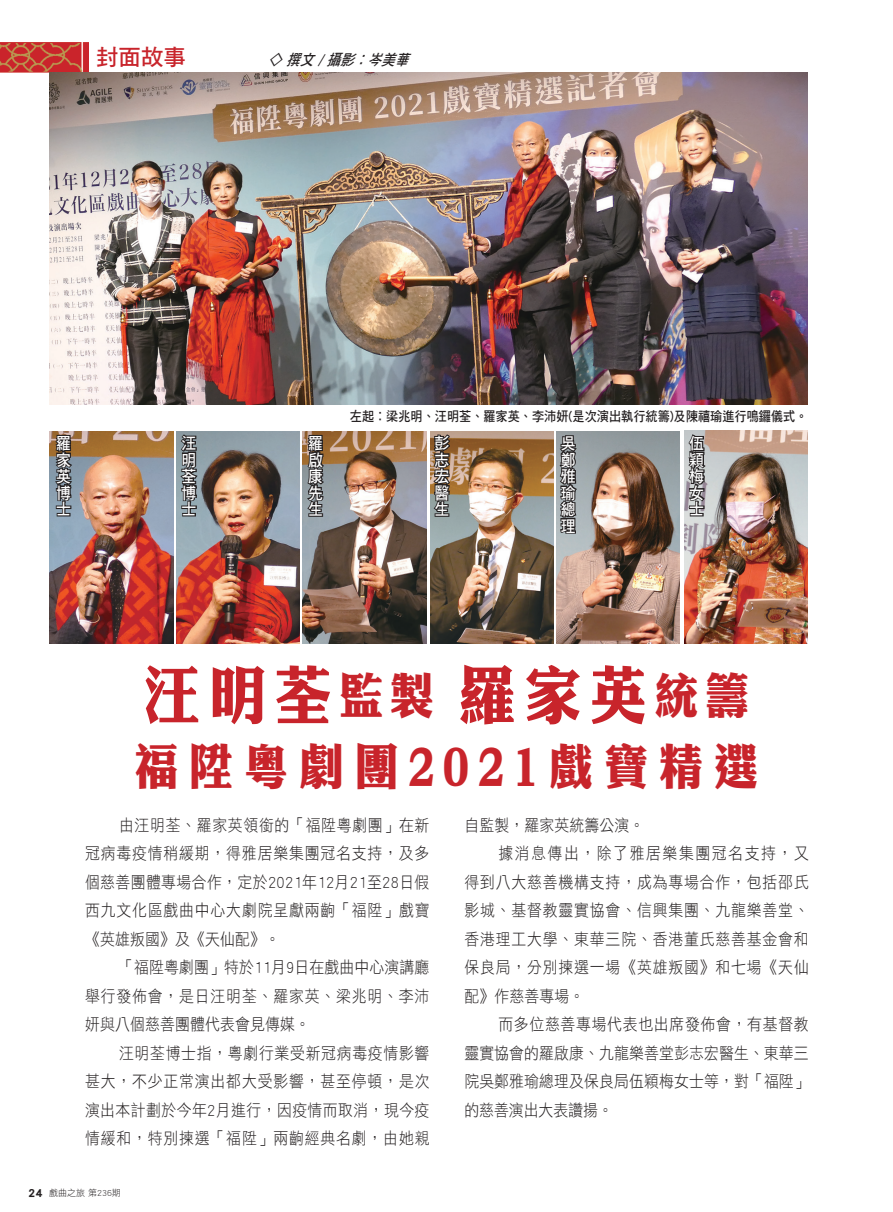
<style>
.page{position:relative;width:893px;height:1212px;background:#fff}
.page>*{position:absolute;margin:0;border:0;box-sizing:border-box;transform-origin:0 0}
.內文{font:900 66px "M Sung Gold HK";letter-spacing:.1em;color:#c8242b;scale:.9 1}
.內文-2{font:900 51px "M Sung Gold HK";letter-spacing:.2em;color:#c8242b;scale:.9 1}
.t1{font:22.5px "DF Hei Std W7";color:#c8242b}
.內文-3{font:16.5px/28.5px "DF Hei Std W3";letter-spacing:.03em;color:#231f20;text-align:justify;scale:.9 1}
.t2{font:16.5px/16.5px "DF Hei Std W7";color:#fff;text-align:justify;scale:.9 1}
.內文-4{font:16.5px "DF Hei Std W3";letter-spacing:.01em;color:#231f20;scale:.9 1}
.撰{font:italic 15px "DF Hei Std W7";color:#231f20;scale:.9 1}
.t3{font:13.5px "DF Hei Std W7";color:#231f20;scale:.9 1}
.t4{font:12px "DF Hei Std W9";color:#231f20}
.t5{font:9px "DF Hei Std W3";color:#231f20}
.s1{font-size:51px}
</style>
<div class="page">
<img style="left:0;top:43px;width:89px;height:30px">
<img style="left:50px;top:73px;width:757px;height:331px">
<img style="left:50px;top:432px;width:123px;height:212px">
<img style="left:176px;top:431px;width:124px;height:213px">
<img style="left:303px;top:431px;width:123px;height:213px">
<img style="left:430px;top:431px;width:123px;height:213px">
<img style="left:557px;top:431px;width:123px;height:212px">
<img style="left:684px;top:431px;width:123px;height:212px">
<svg style="left:303px;top:434px;width:23px;height:84px"></svg>
<svg style="left:558px;top:434px;width:21px;height:109px"></svg>
<svg style="left:686px;top:433px;width:22px;height:84px"></svg>
<svg style="left:420px;top:433px;width:32px;height:85px"></svg>
<svg style="left:51px;top:434px;width:24px;height:83px"></svg>
<svg style="left:178px;top:433px;width:22px;height:84px"></svg>
<p class="t1" style="left:96px;top:45px;width:91px">封面故事</p>
<p class="撰" style="left:268px;top:52px;width:164px">◇ 撰文 /攝影︰岑美華</p>
<p class="t3" style="left:350px;top:409px;width:510px">左起︰梁兆明、汪明荃、羅家英、李沛妍(是次演出執行統籌)及陳禧瑜進行鳴鑼儀式。</p>
<p class="t2" style="left:56px;top:435px;width:17px">羅家英博士</p>
<p class="t2" style="left:182px;top:435px;width:17px">汪明荃博士</p>
<p class="t2" style="left:308px;top:435px;width:17px">羅啟康先生</p>
<p class="t2" style="left:434px;top:435px;width:18px">彭志宏醫生</p>
<p class="t2" style="left:561px;top:435px;width:18px">吳鄭雅瑜總理</p>
<p class="t2" style="left:689px;top:435px;width:18px">伍穎梅女士</p>
<p class="內文" style="left:142px;top:646px;width:677px">汪明荃<span class="s1">監製</span> 羅家英<span class="s1">統籌</span></p>
<p class="內文-2" style="left:133px;top:729px;width:697px">福陞粵劇團2021戲寶精選</p>
<p class="內文-4" style="left:464px;top:816px;width:201px">自監製，羅家英統籌公演。</p>
<p class="內文-3" style="left:464px;top:839px;width:384px;text-indent:34px">據消息傳出，除了雅居樂集團冠名支持，又得到八大慈善機構支持，成為專場合作，包括邵氏影城、基督教靈實協會、信興集團、九龍樂善堂、香港理工大學、東華三院、香港董氏慈善基金會和保良局，分別揀選一場《英雄叛國》和七場《天仙配》作慈善專場。</p>
<p class="內文-3" style="left:464px;top:1010px;width:384px;text-indent:34px">而多位慈善專場代表也出席發佈會，有基督教靈實協會的羅啟康、九龍樂善堂彭志宏醫生、東華三院吳鄭雅瑜總理及保良局伍穎梅女士等，對「福陞」的慈善演出大表讚揚。</p>
<p class="內文-3" style="left:85px;top:810px;width:384px;text-indent:34px">由汪明荃、羅家英領銜的「福陞粵劇團」在新冠病毒疫情稍緩期，得雅居樂集團冠名支持，及多個慈善團體專場合作，定於2021年12月21至28日假西九文化區戲曲中心大劇院呈獻兩齣「福陞」戲寶《英雄叛國》及《天仙配》。</p>
<p class="內文-3" style="left:85px;top:953px;width:384px;text-indent:34px">「福陞粵劇團」特於11月9日在戲曲中心演講廳舉行發佈會，是日汪明荃、羅家英、梁兆明、李沛妍與八個慈善團體代表會見傳媒。</p>
<p class="內文-3" style="left:85px;top:1038px;width:384px;text-indent:34px">汪明荃博士指，粵劇行業受新冠病毒疫情影響甚大，不少正常演出都大受影響，甚至停頓，是次演出本計劃於今年2月進行，因疫情而取消，現今疫情緩和，特別揀選「福陞」兩齣經典名劇，由她親</p>
<p class="t4" style="left:28px;top:1186px;width:16px">24</p>
<p class="t5" style="left:49px;top:1188px;width:73px">戲曲之旅 第236期</p>
</div>
